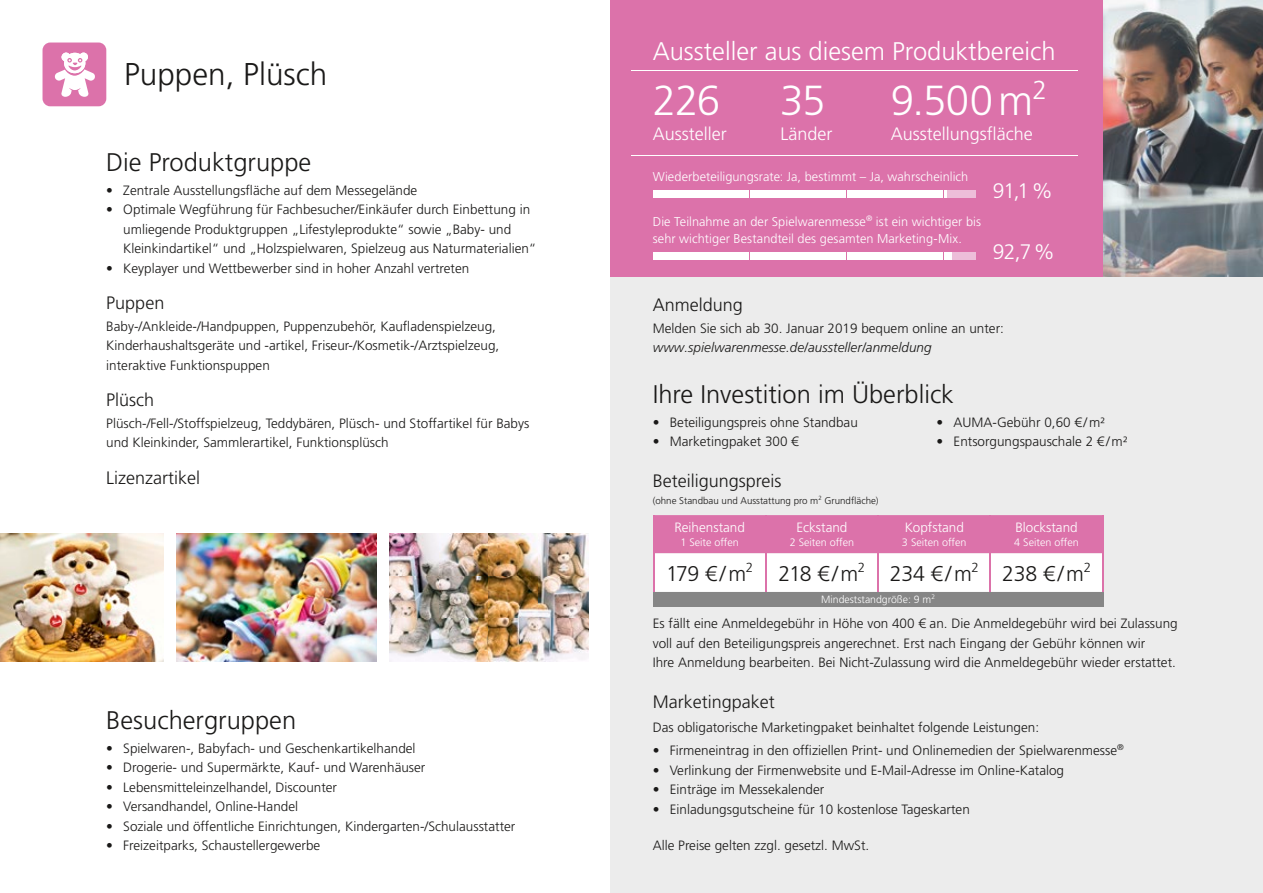
<style>
.page{position:relative;width:1263px;height:893px;background:#fff}
.page>*{position:absolute;margin:0;border:0;box-sizing:border-box;transform-origin:0 0}
.t1{font:300 42px "Frutiger LT Pro";letter-spacing:-.025em;color:#fff}
.t2{font:300 31.5px "Frutiger LT Pro";color:#1a1918}
.t3{font:300 25.5px "Frutiger LT Pro";color:#1a1918}
.t4{font:300 25.5px "Frutiger LT Pro";color:#fff}
.t5{font:300 21.3px "Frutiger LT Pro";letter-spacing:-.025em;color:#1a1918}
.t6{font:300 21px "Frutiger LT Pro";color:#fff}
.t7{font:300 18px "Frutiger LT Pro";color:#1a1918}
.t8{font:300 18px "Frutiger LT Pro";color:#fff}
.t9{font:300 13.5px/19.5px "Frutiger LT Pro";color:#1a1918}
.t10{font:italic 300 13.5px "Frutiger LT Pro";letter-spacing:.005em;color:#1a1918}
.t11{font:300 13.5px "Frutiger LT Pro";color:#fff}
.t12{font:300 12.75px/16.5px "Frutiger LT Pro";letter-spacing:.005em;color:#fff}
.t13{font:300 10.8px "Frutiger LT Pro";color:#fff}
.t14{font:300 10.5px "Frutiger LT Pro";color:#fff}
.t15{font:300 9.75px "Frutiger LT Pro";color:#1a1918}
</style>
<div class="page">
<div style="left:610px;top:0;width:653px;height:893px;background:#ececec"></div>
<div style="left:610px;top:0;width:653px;height:276px;background:#dc72aa"></div>
<div style="left:653px;top:191px;width:32px;height:7px;background:#fff"></div>
<div style="left:685px;top:191px;width:32px;height:7px;background:#fff"></div>
<div style="left:717px;top:191px;width:32px;height:7px;background:#fff"></div>
<div style="left:750px;top:191px;width:32px;height:7px;background:#fff"></div>
<div style="left:782px;top:191px;width:32px;height:7px;background:#fff"></div>
<div style="left:814px;top:191px;width:32px;height:7px;background:#fff"></div>
<div style="left:847px;top:191px;width:31px;height:7px;background:#fff"></div>
<div style="left:879px;top:191px;width:32px;height:7px;background:#fff"></div>
<div style="left:911px;top:191px;width:32px;height:7px;background:#fff"></div>
<div style="left:944px;top:191px;width:31px;height:7px;background:#fff"></div>
<div style="left:947px;top:191px;width:28px;height:7px;background:#edbed9"></div>
<div style="left:653px;top:252px;width:32px;height:7px;background:#fff"></div>
<div style="left:685px;top:252px;width:32px;height:7px;background:#fff"></div>
<div style="left:717px;top:252px;width:32px;height:7px;background:#fff"></div>
<div style="left:750px;top:252px;width:32px;height:7px;background:#fff"></div>
<div style="left:782px;top:252px;width:32px;height:7px;background:#fff"></div>
<div style="left:814px;top:252px;width:32px;height:7px;background:#fff"></div>
<div style="left:847px;top:252px;width:31px;height:7px;background:#fff"></div>
<div style="left:879px;top:252px;width:32px;height:7px;background:#fff"></div>
<div style="left:911px;top:252px;width:32px;height:7px;background:#fff"></div>
<div style="left:944px;top:252px;width:31px;height:7px;background:#fff"></div>
<div style="left:952px;top:252px;width:23px;height:7px;background:#edbed9"></div>
<hr style="left:631px;top:70px;width:447px;height:1px;background:#fff">
<hr style="left:631px;top:155px;width:447px;height:1px;background:#fff">
<svg style="left:653px;top:515px;width:450px;height:91px;background:#ddb0c8"></svg>
<hr style="left:653px;top:515px;width:1px;height:38px;background:#dc72aa">
<hr style="left:765px;top:515px;width:1px;height:38px;background:#dc72aa">
<hr style="left:877px;top:515px;width:2px;height:38px;background:#dc72aa">
<hr style="left:990px;top:515px;width:1px;height:38px;background:#dc72aa">
<hr style="left:1102px;top:515px;width:1px;height:38px;background:#dc72aa">
<hr style="left:653px;top:553px;width:1px;height:39px;background:#dc72aa">
<hr style="left:765px;top:553px;width:1px;height:39px;background:#dc72aa">
<hr style="left:877px;top:553px;width:2px;height:39px;background:#dc72aa">
<hr style="left:990px;top:553px;width:1px;height:39px;background:#dc72aa">
<hr style="left:1102px;top:553px;width:1px;height:39px;background:#dc72aa">
<img style="left:1103px;top:0;width:160px;height:276px">
<svg style="left:43px;top:43px;width:63px;height:63px"></svg>
<img style="left:0;top:534px;width:164px;height:127px">
<img style="left:176px;top:534px;width:200px;height:127px">
<img style="left:389px;top:534px;width:200px;height:127px">
<h2 class="t2" style="left:124px;top:56px;width:205px">Puppen, Plüsch</h2>
<h3 class="t3" style="left:106px;top:147px;width:207px">Die Produktgruppe</h3>
<p class="t9" style="left:106px;top:180px;width:313px">• Zentrale Ausstellungsfläche auf dem Messegelände</p>
<p class="t9" style="left:123px;top:200px;width:415px;text-indent:-17px">• Optimale Wegführung für Fachbesucher/Einkäufer durch Einbettung in um liegende Produktgruppen „Lifestyleprodukte“ sowie „Baby- und<br>Kleinkindartikel“ und „Holzspielwaren, Spielzeug aus Naturmaterialien“</p>
<p class="t9" style="left:106px;top:258px;width:365px">• Keyplayer und Wettbewerber sind in hoher Anzahl vertreten</p>
<h3 class="t7" style="left:106px;top:292px;width:60px">Puppen</h3>
<p class="t9" style="left:106px;top:316px;width:395px">Baby-/Ankleide-/Handpuppen, Puppenzubehör, Kaufladenspielzeug,<br>Kinderhaushaltsgeräte und -artikel, Friseur-/Kosmetik-/Arztspielzeug, interaktive Funktionspuppen</p>
<h3 class="t7" style="left:106px;top:390px;width:50px">Plüsch</h3>
<p class="t9" style="left:106px;top:414px;width:425px">Plüsch-/Fell-/Stoffspielzeug, Teddybären, Plüsch- und Stoffartikel für Babys und Kleinkinder, Sammlerartikel, Funktionsplüsch</p>
<h3 class="t7" style="left:106px;top:467px;width:95px">Lizenzartikel</h3>
<h3 class="t3" style="left:106px;top:706px;width:191px">Besuchergruppen</h3>
<p class="t9" style="left:106px;top:739px;width:311px">• Spielwaren-, Babyfach- und Geschenkartikelhandel</p>
<p class="t9" style="left:106px;top:758px;width:321px">• Drogerie- und Supermärkte, Kauf- und Warenhäuser</p>
<p class="t9" style="left:106px;top:778px;width:232px">• Lebensmitteleinzelhandel, Discounter</p>
<p class="t9" style="left:106px;top:797px;width:193px">• Versandhandel, Online-Handel</p>
<p class="t9" style="left:106px;top:817px;width:411px">• Soziale und öffentliche Einrichtungen, Kindergarten-/Schulausstatter</p>
<p class="t9" style="left:106px;top:836px;width:215px">• Freizeitparks, Schaustellergewerbe</p>
<h3 class="t4" style="left:653px;top:37px;width:404px">Aussteller aus diesem Produktbereich</h3>
<h1 class="t1" style="left:653px;top:76px;width:69px">226</h1>
<h1 class="t1" style="left:780px;top:76px;width:47px">35</h1>
<h1 class="t1" style="left:891px;top:76px;width:158px">9.500 m<sup>2</sup></h1>
<h3 class="t8" style="left:653px;top:123px;width:75px">Aussteller</h3>
<h3 class="t8" style="left:780px;top:123px;width:54px">Länder</h3>
<h3 class="t8" style="left:891px;top:123px;width:144px">Ausstellungsfläche</h3>
<p class="t12" style="left:653px;top:169px;width:317px">Wiederbeteiligungsrate: Ja, bestimmt – Ja, wahrscheinlich</p>
<p class="t12" style="left:653px;top:214px;width:330px">Die Teilnahme an der Spielwarenmesse<sup>®</sup> ist ein wichtiger bis sehr wichtiger Bestandteil des gesamten Marketing-Mix.</p>
<h3 class="t6" style="left:993px;top:178px;width:61px">91,1 %</h3>
<h3 class="t6" style="left:993px;top:240px;width:64px">92,7 %</h3>
<h3 class="t7" style="left:653px;top:294px;width:92px">Anmeldung</h3>
<p class="t9" style="left:653px;top:318px;width:353px">Melden Sie sich ab 30. Januar 2019 bequem online an unter:</p>
<p class="t10" style="left:653px;top:340px;width:280px">www.spielwarenmesse.de/aussteller/anmeldung</p>
<h3 class="t3" style="left:653px;top:379px;width:303px">Ihre Investition im Überblick</h3>
<p class="t9" style="left:653px;top:413px;width:207px">• Beteiligungspreis ohne Standbau</p>
<p class="t9" style="left:653px;top:432px;width:148px">• Marketingpaket 300 €</p>
<p class="t9" style="left:937px;top:413px;width:170px">• AUMA-Gebühr 0,60 € / m²</p>
<p class="t9" style="left:937px;top:432px;width:193px">• Entsorgungspauschale 2 € / m²</p>
<h3 class="t7" style="left:653px;top:470px;width:130px">Beteiligungspreis</h3>
<p class="t15" style="left:653px;top:495px;width:227px">(ohne Standbau und Ausstattung pro m<sup>2</sup> Grundfläche)</p>
<p class="t11" style="left:674px;top:520px;width:72px">Reihenstand</p>
<p class="t13" style="left:680px;top:536px;width:60px">1 Seite offen</p>
<p class="t11" style="left:905px;top:520px;width:61px">Kopfstand</p>
<p class="t13" style="left:902px;top:536px;width:66px">3 Seiten offen</p>
<p class="t11" style="left:1015px;top:520px;width:64px">Blockstand</p>
<p class="t13" style="left:1014px;top:536px;width:66px">4 Seiten offen</p>
<h3 class="t5" style="left:666px;top:561px;width:426px">179 € / m<sup>2</sup> 218 € / m<sup>2</sup> 234 € / m<sup>2</sup> 238 € / m<sup>2</sup></h3>
<p class="t14" style="left:821px;top:593px;width:115px">Mindeststandgröße: 9 m<sup>2</sup></p>
<p class="t9" style="left:653px;top:614px;width:526px">Es fällt eine Anmeldegebühr in Höhe von 400 € an. Die Anmeldegebühr wird bei Zulassung voll auf den Beteiligungspreis angerechnet. Erst nach Eingang der Gebühr können wir<br>Ihre Anmeldung bearbeiten. Bei Nicht-Zulassung wird die Anmeldegebühr wieder erstattet.</p>
<h3 class="t7" style="left:653px;top:691px;width:124px">Marketingpaket</h3>
<p class="t9" style="left:653px;top:717px;width:388px">Das obligatorische Marketingpaket beinhaltet folgende Leistungen:</p>
<p class="t9" style="left:653px;top:741px;width:473px">• Firmeneintrag in den offiziellen Print- und Onlinemedien der Spielwarenmesse<sup>®</sup></p>
<p class="t9" style="left:653px;top:761px;width:413px">• Verlinkung der Firmenwebsite und E-Mail-Adresse im Online-Katalog</p>
<p class="t9" style="left:653px;top:780px;width:173px">• Einträge im Messekalender</p>
<p class="t9" style="left:653px;top:800px;width:319px">• Einladungsgutscheine für 10 kostenlose Tageskarten</p>
<p class="t9" style="left:653px;top:836px;width:218px">Alle Preise gelten zzgl. gesetzl. MwSt.</p>
<p class="t11" style="left:796px;top:520px;width:53px">Eckstand</p>
<p class="t13" style="left:790px;top:536px;width:66px">2 Seiten offen</p>
</div>
